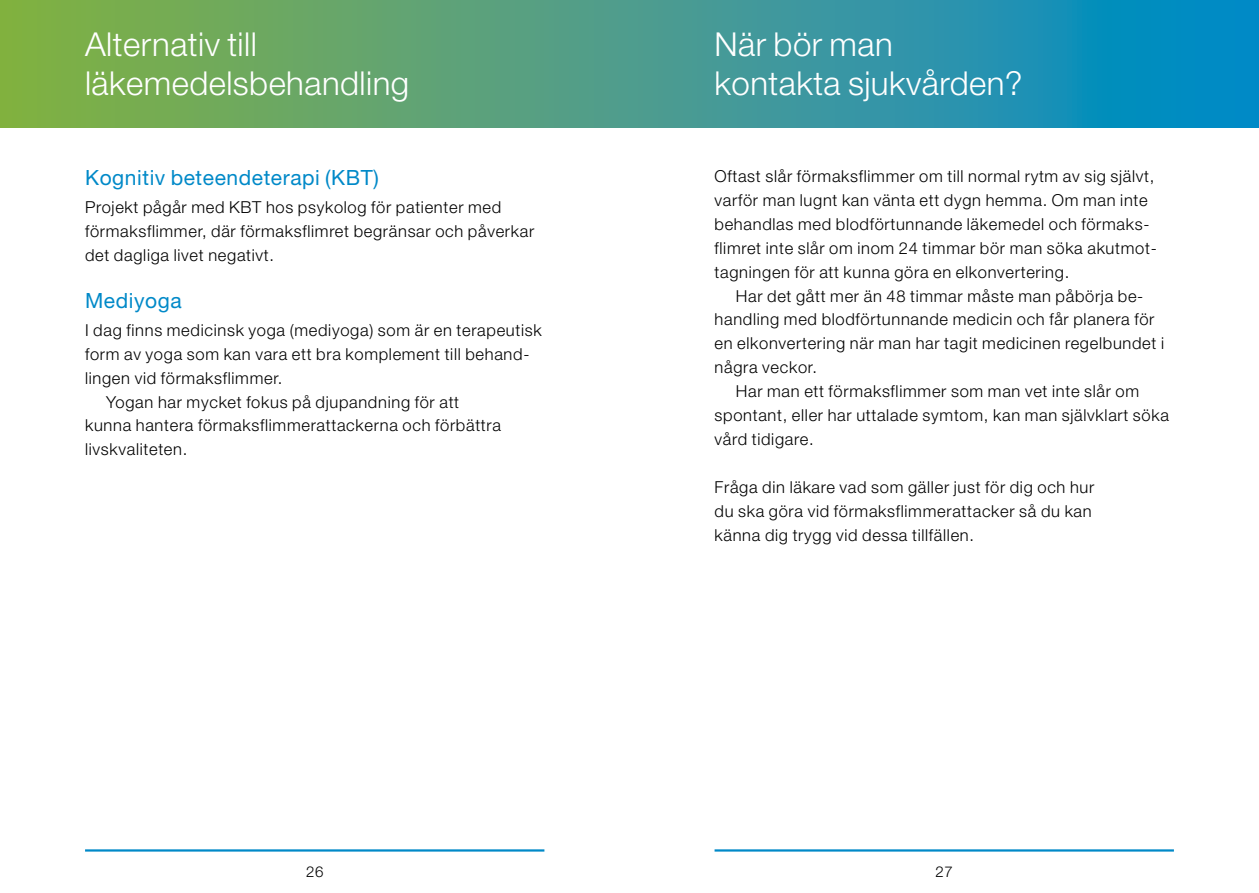
<style>
.page{position:relative;width:1259px;height:893px;background:#fff}
.page>*{position:absolute;margin:0;border:0;box-sizing:border-box;transform-origin:0 0}
.t1{font:300 33px/39.6px "Helvetica Neue LT Std";letter-spacing:.015em;color:#fff}
.t2{font:21px "Helvetica Neue LT Std";letter-spacing:.03em;color:#0089c8}
.t3{font:300 16.5px/23.9px "Helvetica Neue LT Std";letter-spacing:.04em;color:#000}
.t4{font:300 15px "Helvetica Neue LT Std";color:#000}
</style>
<div class="page">
<svg style="left:0;top:0;width:1259px;height:128px;background:#479c89"></svg>
<hr style="left:85px;top:849px;width:459px;height:3px;background:#0089c8">
<hr style="left:714px;top:849px;width:460px;height:3px;background:#0089c8">
<h1 class="t1" style="left:85px;top:24px;width:326px">Alternativ till läkemedelsbehandling</h1>
<p class="t2" style="left:85px;top:165px;width:295px">Kognitiv beteendeterapi (KBT)</p>
<p class="t3" style="left:85px;top:195px;width:451px">Projekt pågår med KBT hos psykolog för patienter med förmaksflimmer, där förmaksflimret begränsar och påverkar det dagliga livet negativt.</p>
<p class="t2" style="left:85px;top:288px;width:98px">Mediyoga</p>
<p class="t3" style="left:85px;top:318px;width:458px">I dag finns medicinsk yoga (mediyoga) som är en terapeutisk</p>
<p class="t3" style="left:85px;top:342px;width:446px">form av yoga som kan vara ett bra komplement till behand-</p>
<p class="t3" style="left:85px;top:365px;width:199px">lingen vid förmaksflimmer.</p>
<p class="t3" style="left:106px;top:389px;width:354px">Yogan har mycket fokus på djupandning för att</p>
<p class="t3" style="left:85px;top:413px;width:417px">kunna hantera förmaksflimmerattackerna och förbättra</p>
<p class="t3" style="left:85px;top:437px;width:104px">livskvaliteten.</p>
<h1 class="t1" style="left:714px;top:24px;width:309px">När bör man kontakta sjukvården?</h1>
<p class="t3" style="left:714px;top:164px;width:444px">Oftast slår förmaksflimmer om till normal rytm av sig självt, varför man lugnt kan vänta ett dygn hemma. Om man inte behandlas med blodförtunnande läkemedel och förmaks&shy;flimret inte slår om inom 24 timmar bör man söka akutmot&shy;tagningen för att kunna göra en elkonvertering.</p>
<p class="t3" style="left:736px;top:283px;width:409px">Har det gått mer än 48 timmar måste man påbörja be-</p>
<p class="t3" style="left:714px;top:307px;width:441px">handling med blodförtunnande medicin och får planera för</p>
<p class="t3" style="left:714px;top:331px;width:451px">en elkonvertering när man har tagit medicinen regelbundet i</p>
<p class="t3" style="left:714px;top:355px;width:104px">några veckor.</p>
<p class="t3" style="left:736px;top:379px;width:405px">Har man ett förmaksflimmer som man vet inte slår om</p>
<p class="t3" style="left:714px;top:403px;width:456px">spontant, eller har uttalade symtom, kan man självklart söka</p>
<p class="t3" style="left:714px;top:427px;width:101px">vård tidigare.</p>
<p class="t3" style="left:714px;top:475px;width:381px">Fråga din läkare vad som gäller just för dig och hur du ska göra vid förmaksflimmerattacker så du kan känna dig trygg vid dessa tillfällen.</p>
<p class="t4" style="left:306px;top:863px;width:19px">26</p>
<p class="t4" style="left:935px;top:863px;width:19px">27</p>
</div>
